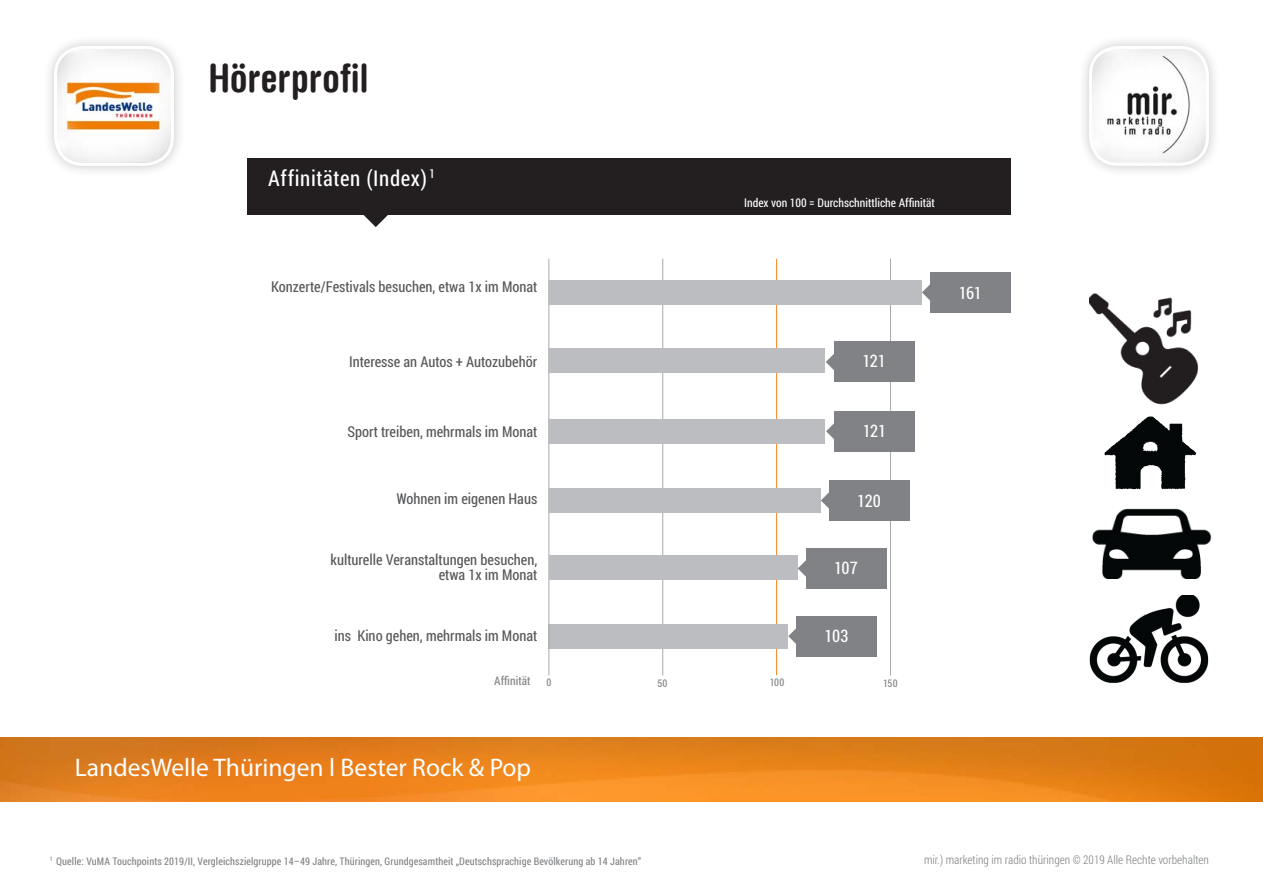
<style>
.page{position:relative;width:1263px;height:893px;background:#fff}
.page>*{position:absolute;margin:0;border:0;box-sizing:border-box;transform-origin:0 0}
.t1{font:700 condensed 39px "Helvetica Rounded LT";letter-spacing:.005em;color:#231f20}
.t2{font:25.5px "Myriad Pro";color:#fff}
.t3{font:21.75px "Roboto Condensed";letter-spacing:.03em;color:#fff}
.Fließtext-neg{font:17.25px "Roboto Condensed";letter-spacing:-.03em;color:#fff}
.t4{font:15px/15px "Roboto Condensed";color:#57585a;text-align:right}
.t5{font:300 12px "Roboto Condensed";color:#808285}
.t6{font:12px "Roboto Condensed";color:#fff}
.t7{font:12px "Roboto Condensed";color:#808285}
.Zahlen_Diagramm{font:10.5px "Roboto Condensed";letter-spacing:.01em;color:#808285}
</style>
<div class="page">
<hr style="left:662px;top:259px;width:1px;height:416px;background:#a8a9ad">
<hr style="left:890px;top:259px;width:1px;height:416px;background:#a8a9ad">
<hr style="left:776px;top:259px;width:1px;height:416px;background:#f58220">
<div style="left:1077px;top:34px;width:143px;height:143px;background:#231f20;opacity:.25"></div>
<img style="left:1090px;top:47px;width:117px;height:117px">
<div style="left:1089px;top:46px;width:120px;height:120px;border:3px solid #fff;border-radius:28px"></div>
<div style="left:549px;top:624px;width:239px;height:24px;background:#bcbdc0"></div>
<hr style="left:548px;top:259px;width:1px;height:416px;background:#a8a9ad">
<div style="left:549px;top:348px;width:276px;height:25px;background:#bcbdc0"></div>
<div style="left:549px;top:419px;width:276px;height:25px;background:#bcbdc0"></div>
<div style="left:549px;top:488px;width:272px;height:24px;background:#bcbdc0"></div>
<div style="left:549px;top:555px;width:248px;height:24px;background:#bcbdc0"></div>
<div style="left:247px;top:159px;width:763px;height:56px;background:#231f20"></div>
<svg style="left:364px;top:215px;width:24px;height:12px"></svg>
<img style="left:0;top:737px;width:1263px;height:64px">
<svg style="left:826px;top:354px;width:8px;height:16px"></svg>
<div style="left:834px;top:342px;width:80px;height:40px;background:#808285"></div>
<svg style="left:826px;top:423px;width:8px;height:16px"></svg>
<div style="left:834px;top:411px;width:81px;height:40px;background:#808285"></div>
<svg style="left:821px;top:492px;width:8px;height:16px"></svg>
<div style="left:829px;top:480px;width:80px;height:41px;background:#808285"></div>
<svg style="left:798px;top:560px;width:8px;height:16px"></svg>
<div style="left:806px;top:548px;width:80px;height:41px;background:#808285"></div>
<svg style="left:788px;top:628px;width:8px;height:16px"></svg>
<div style="left:796px;top:616px;width:81px;height:40px;background:#808285"></div>
<div style="left:42px;top:34px;width:143px;height:143px;background:#231f20;opacity:.25"></div>
<img style="left:56px;top:47px;width:116px;height:117px">
<div style="left:54px;top:46px;width:120px;height:120px;border:3px solid #fff;border-radius:28px"></div>
<div style="left:549px;top:280px;width:373px;height:24px;background:#bcbdc0"></div>
<svg style="left:922px;top:284px;width:8px;height:16px"></svg>
<div style="left:930px;top:272px;width:80px;height:41px;background:#808285"></div>
<img style="left:1104px;top:416px;width:93px;height:74px">
<img style="left:1092px;top:508px;width:120px;height:70px">
<img style="left:1089px;top:293px;width:109px;height:112px">
<img style="left:1089px;top:596px;width:120px;height:87px">
<p class="t1" style="left:208px;top:54px;width:162px">Hörerprofil</p>
<p class="t3" style="left:268px;top:163px;width:169px">Affinitäten (Index) <sup>1</sup></p>
<p class="t6" style="left:744px;top:195px;width:192px">Index von 100 = Durchschnittliche Affinität</p>
<p class="t4" style="left:271px;top:279px;width:268px">Konzerte/Festivals besuchen, etwa 1x im Monat</p>
<p class="Fließtext-neg" style="left:959px;top:281px;width:25px">161</p>
<p class="t4" style="left:349px;top:353px;width:190px">Interesse an Autos + Autozubehör</p>
<p class="Fließtext-neg" style="left:862px;top:349px;width:25px">121</p>
<p class="t4" style="left:347px;top:423px;width:191px">Sport treiben, mehrmals im Monat</p>
<p class="Fließtext-neg" style="left:863px;top:419px;width:25px">121</p>
<p class="t4" style="left:396px;top:490px;width:142px">Wohnen im eigenen Haus</p>
<p class="t4" style="left:330px;top:551px;width:208px">kulturelle Veranstaltungen besuchen, etwa 1x im Monat</p>
<p class="Fließtext-neg" style="left:857px;top:489px;width:25px">120</p>
<p class="Fließtext-neg" style="left:834px;top:556px;width:25px">107</p>
<p class="t4" style="left:334px;top:627px;width:204px">ins Kino gehen, mehrmals im Monat</p>
<p class="t7" style="left:494px;top:672px;width:38px">Affinität</p>
<p class="Fließtext-neg" style="left:825px;top:624px;width:25px">103</p>
<p class="Zahlen_Diagramm" style="left:546px;top:675px;width:6px">0</p>
<p class="Zahlen_Diagramm" style="left:657px;top:676px;width:12px">50</p>
<p class="Zahlen_Diagramm" style="left:770px;top:675px;width:16px">100</p>
<p class="Zahlen_Diagramm" style="left:883px;top:676px;width:16px">150</p>
<p class="t2" style="left:75px;top:752px;width:458px">LandesWelle Thüringen l Bester Rock &amp; Pop</p>
<p class="Zahlen_Diagramm" style="left:50px;top:854px;width:593px"><sup>1</sup> Quelle: VuMA Touchpoints 2019/II, Vergleichszielgruppe 14–49 Jahre, Thüringen, Grundgesamtheit „Deutschsprachige Bevölkerung ab 14 Jahren“</p>
<p class="t5" style="left:924px;top:852px;width:286px">mir.) marketing im radio thüringen © 2019 Alle Rechte vorbehalten</p>
</div>
